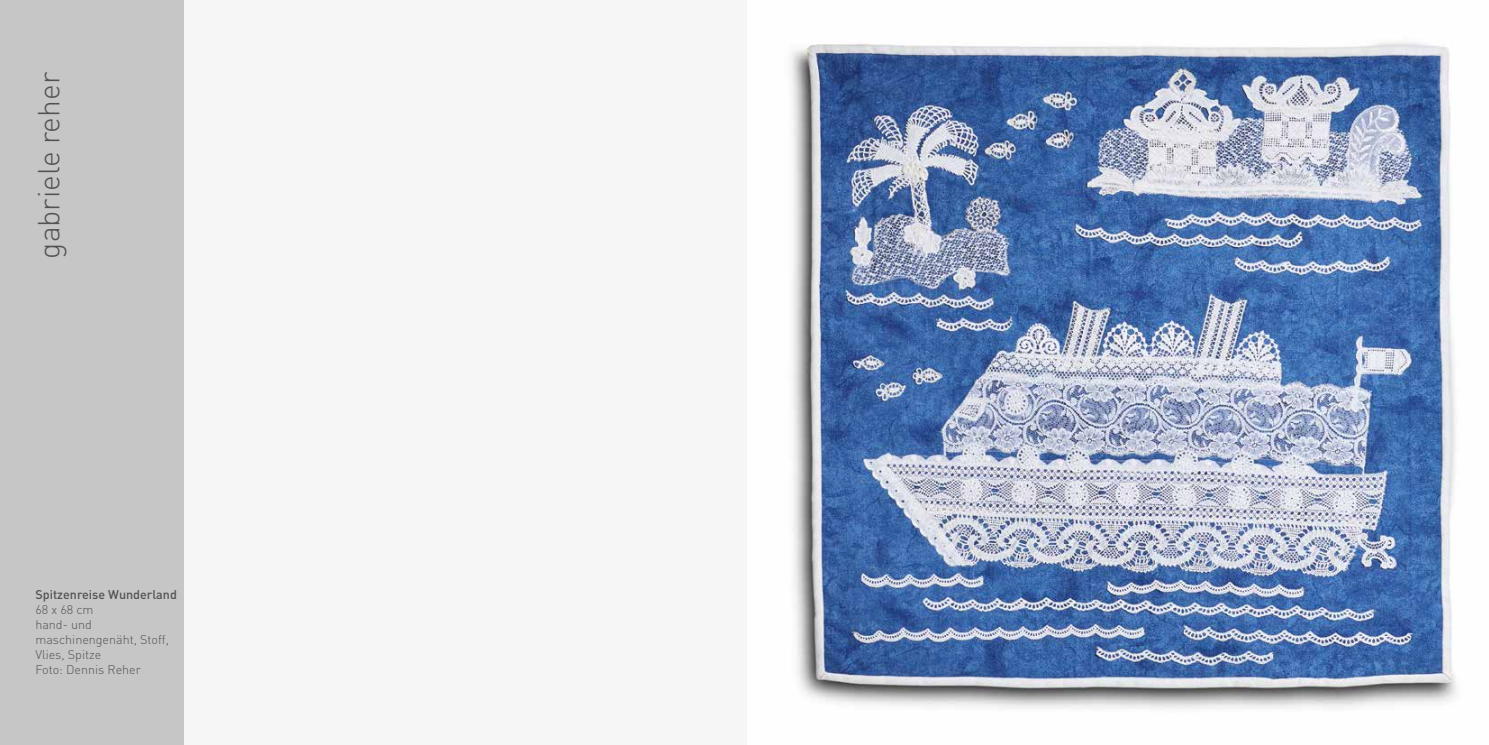
<style>
.page{position:relative;width:1489px;height:745px;background:#fff}
.page>*{position:absolute;margin:0;border:0;box-sizing:border-box;transform-origin:0 0}
.t1{font:300 30px "DIN";color:#525251}
.t2{font:300 12.5px/15px "DIN";color:#525251}
.t3{font:500 12.5px "DIN";color:#525251}
</style>
<div class="page">
<div style="left:0;top:0;width:744px;height:744px;background:#f6f6f6"></div>
<div style="left:0;top:0;width:184px;height:744px;background:#c6c6c6"></div>
<img style="left:791px;top:41px;width:666px;height:668px">
<h1 class="t1" style="left:30px;top:258px;width:188px;rotate:-90deg">gabriele reher</h1>
<p class="t3" style="left:35px;top:586px;width:143px">Spitzenreise Wunderland</p>
<p class="t2" style="left:35px;top:601px;width:135px">68 x 68 cm<br>hand- und maschinengenäht, Stoff,<br>Vlies, Spitze<br>Foto: Dennis Reher</p>
</div>
